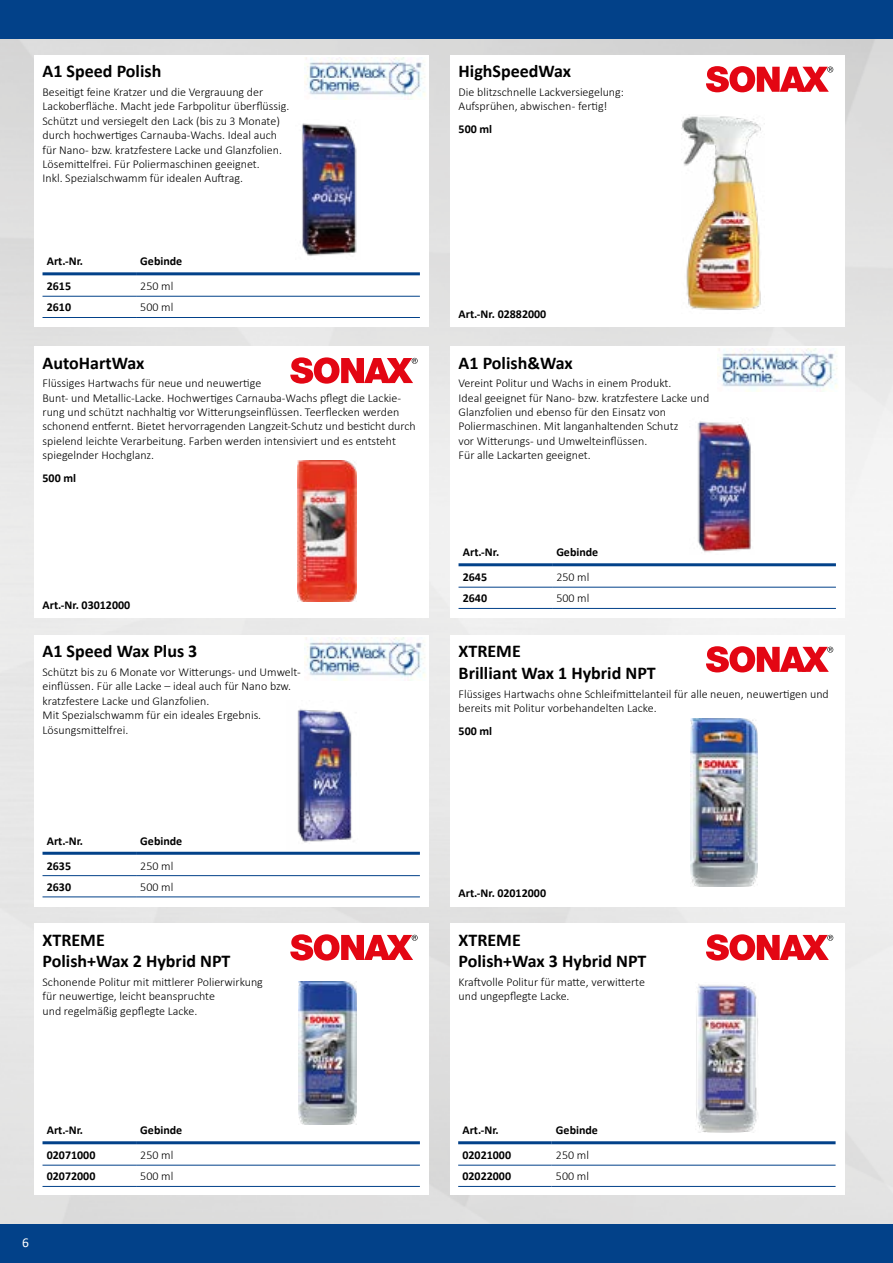
<style>
.page{position:relative;width:893px;height:1263px;background:#fff}
.page>*{position:absolute;margin:0;border:0;box-sizing:border-box;transform-origin:0 0}
.t1{font:700 18px/21.6px "Calibri";color:#000}
.t2{font:13.5px "Calibri";color:#fff}
.t3{font:300 12px/14.4px "Calibri";color:#000}
.t4{font:700 12px "Calibri";color:#000}
</style>
<div class="page">
<img style="left:0;top:38px;width:893px;height:1187px">
<div style="left:0;top:1225px;width:893px;height:38px;background:#024189"></div>
<div style="left:0;top:0;width:893px;height:38px;background:#024189"></div>
<div style="left:34px;top:55px;width:394px;height:271px;background:#fff"></div>
<img style="left:300px;top:123px;width:57px;height:133px">
<img style="left:305px;top:57px;width:121px;height:43px">
<hr style="left:43px;top:272px;width:93px;height:3px;background:#024189">
<hr style="left:136px;top:272px;width:284px;height:3px;background:#024189">
<hr style="left:43px;top:296px;width:93px;height:1px;background:#024189">
<hr style="left:136px;top:296px;width:284px;height:1px;background:#024189">
<hr style="left:43px;top:317px;width:93px;height:1px;background:#024189">
<hr style="left:136px;top:317px;width:284px;height:1px;background:#024189">
<div style="left:450px;top:55px;width:394px;height:271px;background:#fff"></div>
<img style="left:682px;top:115px;width:83px;height:195px">
<svg style="left:706px;top:66px;width:127px;height:26px"></svg>
<div style="left:34px;top:347px;width:394px;height:271px;background:#fff"></div>
<img style="left:297px;top:461px;width:59px;height:140px">
<svg style="left:290px;top:357px;width:128px;height:27px"></svg>
<div style="left:450px;top:347px;width:394px;height:271px;background:#fff"></div>
<img style="left:697px;top:421px;width:54px;height:131px">
<img style="left:717px;top:349px;width:121px;height:42px">
<hr style="left:459px;top:563px;width:93px;height:3px;background:#024189">
<hr style="left:552px;top:563px;width:284px;height:3px;background:#024189">
<hr style="left:459px;top:587px;width:93px;height:1px;background:#024189">
<hr style="left:552px;top:587px;width:284px;height:1px;background:#024189">
<hr style="left:459px;top:608px;width:93px;height:1px;background:#024189">
<hr style="left:552px;top:608px;width:284px;height:1px;background:#024189">
<div style="left:34px;top:635px;width:394px;height:271px;background:#fff"></div>
<img style="left:297px;top:709px;width:55px;height:134px">
<img style="left:305px;top:637px;width:121px;height:43px">
<hr style="left:43px;top:852px;width:93px;height:3px;background:#024189">
<hr style="left:136px;top:852px;width:284px;height:3px;background:#024189">
<hr style="left:43px;top:875px;width:93px;height:1px;background:#024189">
<hr style="left:136px;top:875px;width:284px;height:1px;background:#024189">
<hr style="left:43px;top:896px;width:93px;height:1px;background:#024189">
<hr style="left:136px;top:896px;width:284px;height:1px;background:#024189">
<div style="left:450px;top:635px;width:394px;height:271px;background:#fff"></div>
<img style="left:690px;top:719px;width:68px;height:167px">
<svg style="left:706px;top:646px;width:127px;height:26px"></svg>
<div style="left:34px;top:923px;width:394px;height:271px;background:#fff"></div>
<img style="left:299px;top:981px;width:57px;height:143px">
<svg style="left:290px;top:934px;width:128px;height:26px"></svg>
<hr style="left:43px;top:1141px;width:93px;height:3px;background:#024189">
<hr style="left:136px;top:1141px;width:284px;height:3px;background:#024189">
<hr style="left:43px;top:1165px;width:93px;height:1px;background:#024189">
<hr style="left:136px;top:1165px;width:284px;height:1px;background:#024189">
<hr style="left:43px;top:1186px;width:93px;height:1px;background:#024189">
<hr style="left:136px;top:1186px;width:284px;height:1px;background:#024189">
<div style="left:450px;top:923px;width:394px;height:271px;background:#fff"></div>
<img style="left:696px;top:984px;width:62px;height:148px">
<svg style="left:706px;top:934px;width:127px;height:26px"></svg>
<hr style="left:458px;top:1141px;width:94px;height:3px;background:#024189">
<hr style="left:552px;top:1141px;width:284px;height:3px;background:#024189">
<hr style="left:458px;top:1165px;width:94px;height:1px;background:#024189">
<hr style="left:552px;top:1165px;width:284px;height:1px;background:#024189">
<hr style="left:458px;top:1186px;width:94px;height:1px;background:#024189">
<hr style="left:552px;top:1186px;width:284px;height:1px;background:#024189">
<h1 class="t1" style="left:43px;top:60px;width:120px">A1 Speed Polish</h1>
<p class="t3" style="left:43px;top:85px;width:248px">Beseitigt feine Kratzer und die Vergrauung der Lackoberfläche. Macht jede Farbpolitur überflüssig.<br>Schützt und versiegelt den Lack (bis zu 3 Monate) durch hochwertiges Carnauba-Wachs. Ideal auch für Nano- bzw. kratzfestere Lacke und Glanzfolien.<br>Lösemittelfrei. Für Poliermaschinen geeignet.<br>Inkl. Spezialschwamm für idealen Auftrag.</p>
<p class="t4" style="left:47px;top:253px;width:38px">Art.-Nr.</p>
<p class="t4" style="left:140px;top:253px;width:43px">Gebinde</p>
<p class="t4" style="left:47px;top:278px;width:26px">2615</p>
<p class="t3" style="left:140px;top:279px;width:35px">250 ml</p>
<p class="t4" style="left:47px;top:299px;width:26px">2610</p>
<p class="t3" style="left:140px;top:300px;width:35px">500 ml</p>
<h1 class="t1" style="left:43px;top:352px;width:103px">AutoHartWax</h1>
<p class="t3" style="left:43px;top:376px;width:375px">Flüssiges Hartwachs für neue und neuwertige<br>Bunt- und Metallic-Lacke. Hochwertiges Carnauba-Wachs pflegt die Lackie&shy;rung und schützt nachhaltig vor Witterungseinflüssen. Teerflecken werden schonend entfernt. Bietet hervorragenden Langzeit-Schutz und besticht durch spielend leichte Verarbeitung. Farben werden intensiviert und es entsteht spiegelnder Hochglanz.</p>
<p class="t4" style="left:43px;top:470px;width:35px">500 ml</p>
<p class="t4" style="left:43px;top:597px;width:89px">Art.-Nr. 03012000</p>
<h1 class="t1" style="left:43px;top:640px;width:156px">A1 Speed Wax Plus 3</h1>
<p class="t3" style="left:43px;top:665px;width:260px">Schützt bis zu 6 Monate vor Witterungs- und Umwelt&shy;einflüssen. Für alle Lacke – ideal auch für Nano bzw. kratzfestere Lacke und Glanzfolien.<br>Mit Spezialschwamm für ein ideales Ergebnis.<br>Lösungsmittelfrei.</p>
<p class="t4" style="left:47px;top:832px;width:38px">Art.-Nr.</p>
<p class="t4" style="left:140px;top:832px;width:43px">Gebinde</p>
<p class="t4" style="left:47px;top:857px;width:26px">2635</p>
<p class="t3" style="left:140px;top:858px;width:35px">250 ml</p>
<p class="t4" style="left:47px;top:878px;width:26px">2630</p>
<p class="t3" style="left:140px;top:879px;width:35px">500 ml</p>
<h1 class="t1" style="left:43px;top:928px;width:189px">XTREME<br>Polish+Wax 2 Hybrid NPT</h1>
<p class="t3" style="left:43px;top:974px;width:222px">Schonende Politur mit mittlerer Polierwirkung für neuwertige, leicht beanspruchte<br>und regelmäßig gepflegte Lacke.</p>
<p class="t4" style="left:47px;top:1122px;width:38px">Art.-Nr.</p>
<p class="t4" style="left:140px;top:1122px;width:43px">Gebinde</p>
<p class="t4" style="left:47px;top:1146px;width:50px">02071000</p>
<p class="t3" style="left:140px;top:1148px;width:35px">250 ml</p>
<p class="t4" style="left:47px;top:1168px;width:50px">02072000</p>
<p class="t3" style="left:140px;top:1169px;width:35px">500 ml</p>
<p class="t2" style="left:22px;top:1233px;width:8px">6</p>
<h1 class="t1" style="left:459px;top:60px;width:114px">HighSpeedWax</h1>
<p class="t3" style="left:459px;top:85px;width:167px">Die blitzschnelle Lackversiegelung:<br>Aufsprühen, abwischen - fertig!</p>
<p class="t4" style="left:459px;top:121px;width:35px">500 ml</p>
<p class="t4" style="left:459px;top:305px;width:89px">Art.-Nr. 02882000</p>
<h1 class="t1" style="left:459px;top:352px;width:116px">A1 Polish&amp;Wax</h1>
<p class="t3" style="left:459px;top:376px;width:252px">Vereint Politur und Wachs in einem Produkt.<br>Ideal geeignet für Nano- bzw. kratzfestere Lacke und Glanzfolien und ebenso für den Einsatz von Poliermaschinen. Mit langanhaltenden Schutz<br>vor Witterungs- und Umwelteinflüssen.<br>Für alle Lackarten geeignet.</p>
<p class="t4" style="left:463px;top:544px;width:38px">Art.-Nr.</p>
<p class="t4" style="left:556px;top:544px;width:43px">Gebinde</p>
<p class="t4" style="left:463px;top:569px;width:26px">2645</p>
<p class="t3" style="left:556px;top:570px;width:35px">250 ml</p>
<p class="t4" style="left:463px;top:590px;width:26px">2640</p>
<p class="t3" style="left:556px;top:591px;width:35px">500 ml</p>
<h1 class="t1" style="left:459px;top:640px;width:199px">XTREME<br>Brilliant Wax 1 Hybrid NPT</h1>
<p class="t3" style="left:459px;top:686px;width:372px">Flüssiges Hartwachs ohne Schleifmittelanteil für alle neuen, neuwertigen und bereits mit Politur vorbehandelten Lacke.</p>
<p class="t4" style="left:459px;top:722px;width:35px">500 ml</p>
<p class="t4" style="left:459px;top:885px;width:89px">Art.-Nr. 02012000</p>
<h1 class="t1" style="left:459px;top:928px;width:189px">XTREME<br>Polish+Wax 3 Hybrid NPT</h1>
<p class="t3" style="left:459px;top:974px;width:188px">Kraftvolle Politur für matte, verwitterte und ungepflegte Lacke.</p>
<p class="t4" style="left:462px;top:1122px;width:38px">Art.-Nr.</p>
<p class="t4" style="left:556px;top:1122px;width:43px">Gebinde</p>
<p class="t4" style="left:462px;top:1146px;width:50px">02021000</p>
<p class="t3" style="left:556px;top:1148px;width:35px">250 ml</p>
<p class="t4" style="left:462px;top:1168px;width:50px">02022000</p>
<p class="t3" style="left:556px;top:1169px;width:35px">500 ml</p>
</div>
